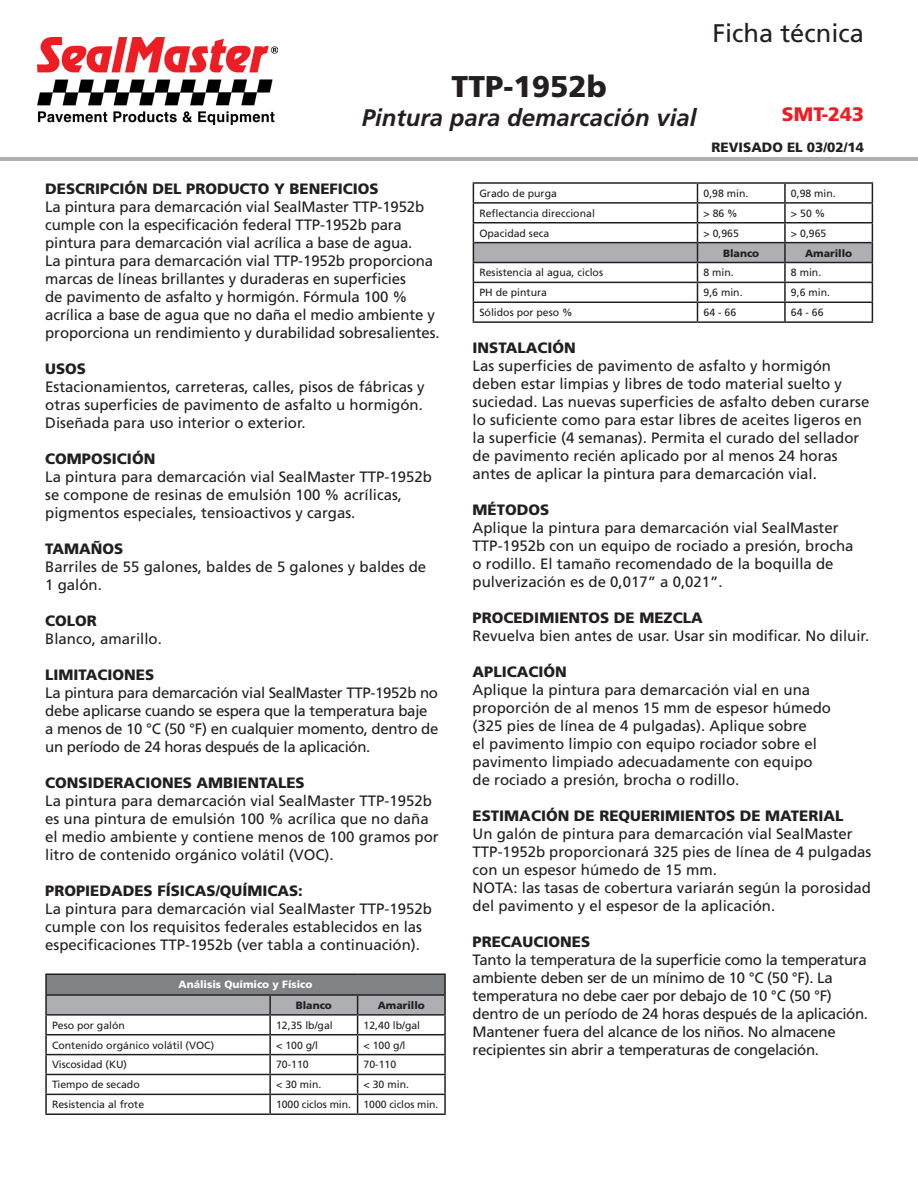
<style>
.page{position:relative;width:918px;height:1188px;background:#fff}
.page>*{position:absolute;margin:0;border:0;box-sizing:border-box;transform-origin:0 0}
.t1{font:900 30px "Frutiger LT Pro";color:#231f20}
.t2{font:25.5px "Frutiger LT Pro";color:#231f20}
.t3{font:italic 700 24px "Frutiger LT Pro";color:#231f20}
.t4{font:900 19.5px "Frutiger LT Pro";color:#ec1d23}
.t5{font:15px/18px "Frutiger LT Pro";color:#231f20}
.t6{font:15px/18px "Frutiger LT Pro";letter-spacing:-.02em;color:#231f20}
.t7{font:900 15px "Frutiger LT Pro";color:#231f20}
.t8{font:900 13.5px "Frutiger LT Pro";color:#231f20}
.t9{font:10.5px "Frutiger LT Pro";color:#231f20}
.t10{font:900 10.5px "Frutiger LT Pro";color:#231f20}
.t11{font:900 10.5px "Frutiger LT Pro";color:#fff}
.s1{font-weight:900}
</style>
<div class="page">
<div style="left:46px;top:974px;width:399px;height:21px;background:#808285"></div>
<hr style="left:45px;top:974px;width:225px;height:1px;background:#231f20">
<hr style="left:270px;top:974px;width:88px;height:1px;background:#231f20">
<hr style="left:358px;top:974px;width:88px;height:1px;background:#231f20">
<hr style="left:47px;top:994px;width:223px;height:2px;background:#231f20">
<hr style="left:270px;top:994px;width:88px;height:2px;background:#231f20">
<hr style="left:358px;top:994px;width:86px;height:2px;background:#231f20">
<hr style="left:45px;top:975px;width:2px;height:20px;background:#231f20">
<hr style="left:444px;top:975px;width:2px;height:20px;background:#231f20">
<hr style="left:45px;top:1113px;width:225px;height:2px;background:#231f20">
<hr style="left:270px;top:1113px;width:88px;height:2px;background:#231f20">
<svg style="left:45px;top:995px;width:401px;height:119px"></svg>
<hr style="left:358px;top:1034px;width:88px;height:1px;background:#231f20">
<hr style="left:358px;top:1054px;width:88px;height:1px;background:#231f20">
<hr style="left:358px;top:1074px;width:88px;height:1px;background:#231f20">
<hr style="left:358px;top:1094px;width:88px;height:1px;background:#231f20">
<hr style="left:358px;top:1113px;width:88px;height:2px;background:#231f20">
<hr style="left:473px;top:182px;width:225px;height:2px;background:#231f20">
<hr style="left:698px;top:182px;width:87px;height:2px;background:#231f20">
<hr style="left:473px;top:321px;width:225px;height:2px;background:#231f20">
<hr style="left:698px;top:321px;width:87px;height:2px;background:#231f20">
<svg style="left:473px;top:184px;width:400px;height:137px"></svg>
<hr style="left:785px;top:182px;width:88px;height:2px;background:#231f20">
<hr style="left:785px;top:202px;width:88px;height:2px;background:#231f20">
<hr style="left:785px;top:222px;width:88px;height:2px;background:#231f20">
<hr style="left:785px;top:302px;width:88px;height:1px;background:#231f20">
<hr style="left:785px;top:282px;width:88px;height:1px;background:#231f20">
<hr style="left:785px;top:321px;width:88px;height:2px;background:#231f20">
<img style="left:38px;top:38px;width:239px;height:86px">
<hr style="left:0;top:157px;width:918px;height:4px;background:#aeafb3">
<p class="t1" style="left:452px;top:68px;width:157px">TTP-1952b</p>
<p class="t3" style="left:362px;top:103px;width:336px">Pintura para demarcación vial</p>
<p class="t2" style="left:712px;top:18px;width:153px">Ficha técnica</p>
<p class="t4" style="left:782px;top:102px;width:84px">SMT-243</p>
<p class="t8" style="left:712px;top:139px;width:154px">REVISADO EL 03/02/14</p>
<p class="t7" style="left:45px;top:179px;width:335px">DESCRIPCIÓN DEL PRODUCTO Y BENEFICIOS</p>
<p class="t5" style="left:45px;top:197px;width:396px">La pintura para demarcación vial SealMaster TTP-1952b cumple con la especificación federal TTP-1952b para pintura para demarcación vial acrílica a base de agua.<br>La pintura para demarcación vial TTP-1952b proporciona marcas de líneas brillantes y duraderas en superficies<br>de pavimento de asfalto y hormigón. Fórmula 100 % acrílica a base de agua que no daña el medio ambiente y proporciona un rendimiento y durabilidad sobresalientes.</p>
<p class="t7" style="left:45px;top:359px;width:42px">USOS</p>
<p class="t5" style="left:45px;top:377px;width:381px;text-align:justify">Estacionamientos, carreteras, calles, pisos de fábricas y otras superficies de pavimento de asfalto u hormigón.<br>Diseñada para uso interior o exterior.</p>
<p class="t7" style="left:45px;top:449px;width:112px">COMPOSICIÓN</p>
<p class="t5" style="left:45px;top:467px;width:388px">La pintura para demarcación vial SealMaster TTP-1952b se compone de resinas de emulsión 100 % acrílicas, pigmentos especiales, tensioactivos y cargas.</p>
<p class="t7" style="left:45px;top:539px;width:80px">TAMAÑOS</p>
<p class="t5" style="left:45px;top:557px;width:382px">Barriles de 55 galones, baldes de 5 galones y baldes de<br>1 galón.</p>
<p class="t7" style="left:45px;top:611px;width:53px">COLOR</p>
<p class="t5" style="left:45px;top:629px;width:118px">Blanco, amarillo.</p>
<p class="t7" style="left:45px;top:665px;width:110px">LIMITACIONES</p>
<p class="t6" style="left:45px;top:683px;width:395px">La pintura para demarcación vial SealMaster TTP-1952b no debe aplicarse cuando se espera que la temperatura baje a menos de 10 °C (50 °F) en cualquier momento, dentro de un período de 24 horas después de la aplicación.</p>
<p class="t7" style="left:45px;top:773px;width:261px">CONSIDERACIONES AMBIENTALES</p>
<p class="t5" style="left:45px;top:791px;width:395px">La pintura para demarcación vial SealMaster TTP-1952b es una pintura de emulsión 100 % acrílica que no daña el medio ambiente y contiene menos de 100 gramos por litro de contenido orgánico volátil (VOC).</p>
<p class="t7" style="left:45px;top:881px;width:259px">PROPIEDADES FÍSICAS/QUÍMICAS:</p>
<p class="t5" style="left:45px;top:899px;width:388px">La pintura para demarcación vial SealMaster TTP-1952b cumple con los requisitos federales establecidos en las especificaciones TTP-1952b (ver tabla a continuación).</p>
<p class="t11" style="left:179px;top:978px;width:135px">Análisis Químico y Físico</p>
<p class="t10" style="left:296px;top:999px;width:38px">Blanco</p>
<p class="t10" style="left:378px;top:999px;width:49px">Amarillo</p>
<p class="t9" style="left:52px;top:1019px;width:74px">Peso por galón</p>
<p class="t9" style="left:276px;top:1019px;width:58px">12,35 lb/gal</p>
<p class="t9" style="left:364px;top:1019px;width:58px">12,40 lb/gal</p>
<p class="t9" style="left:52px;top:1039px;width:164px">Contenido orgánico volátil (VOC)</p>
<p class="t9" style="left:276px;top:1039px;width:43px">&lt; 100 g/l</p>
<p class="t9" style="left:364px;top:1039px;width:43px">&lt; 100 g/l</p>
<p class="t9" style="left:52px;top:1059px;width:77px">Viscosidad (KU)</p>
<p class="t9" style="left:276px;top:1059px;width:34px">70-110</p>
<p class="t9" style="left:364px;top:1059px;width:34px">70-110</p>
<p class="t9" style="left:52px;top:1079px;width:89px">Tiempo de secado</p>
<p class="t9" style="left:276px;top:1079px;width:47px">&lt; 30 min.</p>
<p class="t9" style="left:364px;top:1079px;width:47px">&lt; 30 min.</p>
<p class="t9" style="left:52px;top:1098px;width:94px">Resistencia al frote</p>
<p class="t9" style="left:276px;top:1098px;width:76px">1000 ciclos min.</p>
<p class="t9" style="left:364px;top:1098px;width:76px">1000 ciclos min.</p>
<p class="t9" style="left:479px;top:187px;width:79px">Grado de purga</p>
<p class="t9" style="left:704px;top:187px;width:46px">0,98 min.</p>
<p class="t9" style="left:791px;top:187px;width:46px">0,98 min.</p>
<p class="t9" style="left:479px;top:207px;width:117px">Reflectancia direccional</p>
<p class="t9" style="left:704px;top:207px;width:36px">&gt; 86 %</p>
<p class="t9" style="left:791px;top:207px;width:36px">&gt; 50 %</p>
<p class="t9" style="left:479px;top:227px;width:72px">Opacidad seca</p>
<p class="t9" style="left:704px;top:227px;width:37px">&gt; 0,965</p>
<p class="t9" style="left:791px;top:227px;width:37px">&gt; 0,965</p>
<p class="t10" style="left:723px;top:246px;width:38px">Blanco</p>
<p class="t10" style="left:805px;top:246px;width:49px">Amarillo</p>
<p class="t9" style="left:479px;top:267px;width:125px">Resistencia al agua, ciclos</p>
<p class="t9" style="left:704px;top:267px;width:32px">8 min.</p>
<p class="t9" style="left:791px;top:267px;width:32px">8 min.</p>
<p class="t9" style="left:479px;top:286px;width:69px">PH de pintura</p>
<p class="t9" style="left:704px;top:286px;width:41px">9,6 min.</p>
<p class="t9" style="left:791px;top:286px;width:41px">9,6 min.</p>
<p class="t9" style="left:479px;top:306px;width:95px">Sólidos por peso %</p>
<p class="t9" style="left:704px;top:306px;width:34px">64 - 66</p>
<p class="t9" style="left:791px;top:306px;width:34px">64 - 66</p>
<p class="t7" style="left:473px;top:339px;width:105px">INSTALACIÓN</p>
<p class="t5" style="left:473px;top:357px;width:398px">Las superficies de pavimento de asfalto y hormigón deben estar limpias y libres de todo material suelto y suciedad. Las nuevas superficies de asfalto deben curarse lo suficiente como para estar libres de aceites ligeros en la superficie (4 semanas). Permita el curado del sellador de pavimento recién aplicado por al menos 24 horas antes de aplicar la pintura para demarcación vial.</p>
<p class="t7" style="left:473px;top:501px;width:78px">MÉTODOS</p>
<p class="t5" style="left:473px;top:519px;width:382px">Aplique la pintura para demarcación vial SealMaster TTP-1952b con un equipo de rociado a presión, brocha o rodillo. El tamaño recomendado de la boquilla de pulverización es de 0,017” a 0,021”.</p>
<p class="t5" style="left:473px;top:609px;width:398px"><span class="s1">PROCEDIMIENTOS DE MEZCLA<br></span>Revuelva bien antes de usar. Usar sin modificar. No diluir.</p>
<p class="t7" style="left:473px;top:663px;width:96px">APLICACIÓN</p>
<p class="t5" style="left:473px;top:681px;width:360px">Aplique la pintura para demarcación vial en una proporción de al menos 15 mm de espesor húmedo (325 pies de línea de 4 pulgadas). Aplique sobre<br>el pavimento limpio con equipo rociador sobre el pavimento limpiado adecuadamente con equipo de rociado a presión, brocha o rodillo.</p>
<p class="t7" style="left:473px;top:807px;width:372px">ESTIMACIÓN DE REQUERIMIENTOS DE MATERIAL</p>
<p class="t5" style="left:473px;top:825px;width:400px">Un galón de pintura para demarcación vial SealMaster TTP-1952b proporcionará 325 pies de línea de 4 pulgadas con un espesor húmedo de 15 mm.<br>NOTA: las tasas de cobertura variarán según la porosidad del pavimento y el espesor de la aplicación.</p>
<p class="t7" style="left:473px;top:933px;width:119px">PRECAUCIONES</p>
<p class="t6" style="left:473px;top:951px;width:397px">Tanto la temperatura de la superficie como la temperatura ambiente deben ser de un mínimo de 10 °C (50 °F). La temperatura no debe caer por debajo de 10 °C (50 °F) dentro de un período de 24 horas después de la aplicación.<br>Mantener fuera del alcance de los niños. No almacene recipientes sin abrir a temperaturas de congelación.</p>
</div>
